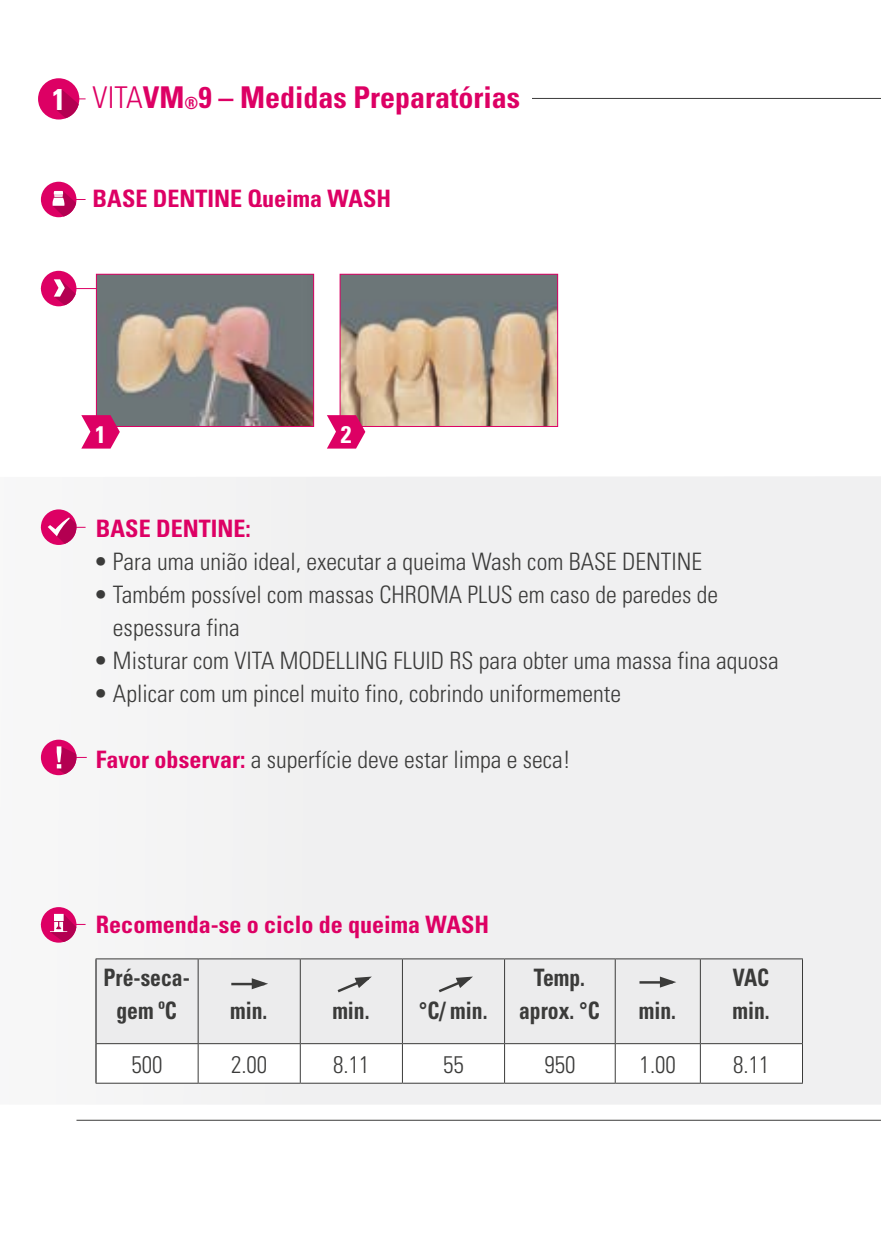
<style>
.page{position:relative;width:881px;height:1259px;background:#fff}
.page>*{position:absolute;margin:0;border:0;box-sizing:border-box;transform-origin:0 0}
.t1{font:700 condensed 30px "Univers";color:#dd0064}
.t2{font:700 condensed 30px "Univers";color:#fff}
.t3{font:300 condensed 24px/33px "Univers";color:#3b3b3a}
.t4{font:700 condensed 24px "Univers";color:#dd0064}
.t5{font:700 condensed 24px/33px "Univers LT Std";color:#3b3b3a;text-align:center;scale:.9 1}
.t6{font:700 condensed 24px "Univers";color:#fff}
.s1{font-weight:300}
.s2{font-size:16.8px}
.s3{font-family:"Univers LT Std";font-weight:700}
.s4{font-weight:700;color:#dd0064}
</style>
<div class="page">
<div style="left:40px;top:476px;width:840px;height:628px;background:#f0f0f1"></div>
<hr style="left:41px;top:288px;width:71px;height:1px;background:#dd0064">
<div style="left:41px;top:271px;width:35px;height:35px;background:#dd0064;border-radius:50%"></div>
<svg style="left:54px;top:279px;width:22px;height:26px"></svg>
<img style="left:98px;top:276px;width:214px;height:149px">
<div style="left:96px;top:274px;width:218px;height:153px;border:1px solid #dd0064"></div>
<img style="left:341px;top:276px;width:215px;height:149px">
<div style="left:339px;top:274px;width:219px;height:153px;border:1px solid #dd0064"></div>
<svg style="left:81px;top:415px;width:39px;height:33px"></svg>
<svg style="left:327px;top:415px;width:38px;height:33px"></svg>
<div style="left:38px;top:78px;width:41px;height:41px;background:#dd0064;border-radius:50%"></div>
<svg style="left:56px;top:89px;width:29px;height:29px"></svg>
<div style="left:41px;top:182px;width:35px;height:35px;background:#dd0064;border-radius:50%"></div>
<svg style="left:52px;top:191px;width:33px;height:26px"></svg>
<hr style="left:41px;top:527px;width:44px;height:1px;background:#dd0064">
<div style="left:41px;top:509px;width:35px;height:36px;background:#dd0064;border-radius:50%"></div>
<svg style="left:48px;top:517px;width:30px;height:27px"></svg>
<hr style="left:41px;top:924px;width:44px;height:1px;background:#dd0064">
<div style="left:41px;top:907px;width:35px;height:35px;background:#dd0064;border-radius:50%"></div>
<svg style="left:50px;top:914px;width:26px;height:28px"></svg>
<div style="left:96px;top:959px;width:705px;height:84px;background:#ececed"></div>
<svg style="left:96px;top:1044px;width:705px;height:38px"></svg>
<hr style="left:95px;top:959px;width:1px;height:84px;background:#000">
<hr style="left:96px;top:958px;width:102px;height:1px;background:#3b3b3a">
<hr style="left:96px;top:1043px;width:102px;height:1px;background:#3b3b3a">
<hr style="left:197px;top:959px;width:1px;height:84px;background:#3b3b3a">
<hr style="left:198px;top:958px;width:102px;height:1px;background:#3b3b3a">
<hr style="left:198px;top:1043px;width:102px;height:1px;background:#3b3b3a">
<hr style="left:299px;top:959px;width:2px;height:84px;background:#3b3b3a">
<hr style="left:300px;top:958px;width:102px;height:1px;background:#3b3b3a">
<hr style="left:402px;top:958px;width:102px;height:1px;background:#3b3b3a">
<hr style="left:504px;top:958px;width:111px;height:1px;background:#3b3b3a">
<hr style="left:615px;top:958px;width:85px;height:1px;background:#3b3b3a">
<hr style="left:700px;top:958px;width:102px;height:1px;background:#3b3b3a">
<hr style="left:402px;top:959px;width:1px;height:84px;background:#3b3b3a">
<hr style="left:504px;top:959px;width:1px;height:84px;background:#3b3b3a">
<hr style="left:614px;top:959px;width:1px;height:84px;background:#3b3b3a">
<hr style="left:699px;top:959px;width:1px;height:84px;background:#3b3b3a">
<hr style="left:801px;top:959px;width:1px;height:84px;background:#3b3b3a">
<hr style="left:300px;top:1043px;width:102px;height:1px;background:#3b3b3a">
<hr style="left:402px;top:1043px;width:102px;height:1px;background:#3b3b3a">
<hr style="left:504px;top:1043px;width:111px;height:1px;background:#3b3b3a">
<hr style="left:615px;top:1043px;width:85px;height:1px;background:#3b3b3a">
<hr style="left:700px;top:1043px;width:102px;height:1px;background:#3b3b3a">
<hr style="left:95px;top:1043px;width:1px;height:39px;background:#000">
<hr style="left:96px;top:1082px;width:102px;height:1px;background:#3b3b3a">
<hr style="left:197px;top:1044px;width:1px;height:38px;background:#3b3b3a">
<hr style="left:198px;top:1082px;width:102px;height:1px;background:#3b3b3a">
<hr style="left:299px;top:1044px;width:2px;height:38px;background:#3b3b3a">
<hr style="left:402px;top:1044px;width:1px;height:38px;background:#3b3b3a">
<hr style="left:504px;top:1044px;width:1px;height:38px;background:#3b3b3a">
<hr style="left:614px;top:1044px;width:1px;height:38px;background:#3b3b3a">
<hr style="left:699px;top:1044px;width:1px;height:38px;background:#3b3b3a">
<hr style="left:801px;top:1044px;width:1px;height:38px;background:#3b3b3a">
<hr style="left:300px;top:1082px;width:102px;height:1px;background:#3b3b3a">
<hr style="left:402px;top:1082px;width:102px;height:1px;background:#3b3b3a">
<hr style="left:504px;top:1082px;width:111px;height:1px;background:#3b3b3a">
<hr style="left:615px;top:1082px;width:85px;height:1px;background:#3b3b3a">
<hr style="left:700px;top:1082px;width:102px;height:1px;background:#3b3b3a">
<hr style="left:231px;top:983px;width:33px;height:2px;background:#3b3b3a">
<svg style="left:252px;top:978px;width:16px;height:11px"></svg>
<svg style="left:335px;top:975px;width:37px;height:19px"></svg>
<svg style="left:436px;top:975px;width:37px;height:19px"></svg>
<hr style="left:639px;top:981px;width:33px;height:2px;background:#3b3b3a">
<svg style="left:659px;top:976px;width:17px;height:11px"></svg>
<hr style="left:76px;top:1119px;width:804px;height:1px;background:#3b3b3a">
<hr style="left:51px;top:757px;width:36px;height:1px;background:#dd0064">
<div style="left:41px;top:739px;width:35px;height:36px;background:#dd0064;border-radius:50%"></div>
<svg style="left:57px;top:746px;width:21px;height:28px"></svg>
<hr style="left:531px;top:98px;width:349px;height:1px;background:#3b3b3a">
<p class="t2" style="left:52px;top:81px;width:15px">1</p>
<p class="t1" style="left:93px;top:79px;width:429px"><span class="s1">VITA</span>VM<span class="s2">®</span>9 – Medidas Preparatórias</p>
<p class="t4" style="left:93px;top:184px;width:300px">BASE DENTINE Queima WASH</p>
<p class="t6" style="left:95px;top:419px;width:12px">1</p>
<p class="t6" style="left:340px;top:419px;width:12px">2</p>
<p class="t4" style="left:96px;top:514px;width:156px">BASE DENTINE:</p>
<p class="t3" style="left:96px;top:545px;width:607px"><span class="s3">•</span> Para uma união ideal, executar a queima Wash com BASE DENTINE</p>
<p class="t3" style="left:113px;top:578px;width:606px;text-indent:-17px"><span class="s3">•</span> Também possível com massas CHROMA PLUS em caso de paredes de espessura fina</p>
<p class="t3" style="left:96px;top:644px;width:684px"><span class="s3">•</span> Misturar com VITA MODELLING FLUID RS para obter uma massa fina aquosa</p>
<p class="t3" style="left:96px;top:677px;width:526px"><span class="s3">•</span> Aplicar com um pincel muito fino, cobrindo uniformemente</p>
<p class="t3" style="left:96px;top:743px;width:476px"><span class="s4">Favor observar:</span> a superfície deve estar limpa e seca!</p>
<p class="t4" style="left:96px;top:910px;width:394px">Recomenda-se o ciclo de queima WASH</p>
<p class="t5" style="left:103px;top:961px;width:97px">Pré-seca&shy;gem ºC</p>
<p class="t5" style="left:230px;top:994px;width:43px">min.</p>
<p class="t5" style="left:332px;top:994px;width:43px">min.</p>
<p class="t5" style="left:418px;top:994px;width:78px">°C/ min.</p>
<p class="t5" style="left:519px;top:961px;width:91px">Temp. aprox. °C</p>
<p class="t5" style="left:638px;top:994px;width:43px">min.</p>
<p class="t5" style="left:732px;top:961px;width:43px;text-align:left">VAC min.</p>
<p class="t3" style="left:131px;top:1048px;width:33px">500</p>
<p class="t3" style="left:231px;top:1048px;width:38px">2.00</p>
<p class="t3" style="left:333px;top:1048px;width:38px">8.11</p>
<p class="t3" style="left:443px;top:1048px;width:22px">55</p>
<p class="t3" style="left:544px;top:1048px;width:33px">950</p>
<p class="t3" style="left:639px;top:1048px;width:38px">1.00</p>
<p class="t3" style="left:733px;top:1048px;width:38px">8.11</p>
</div>
